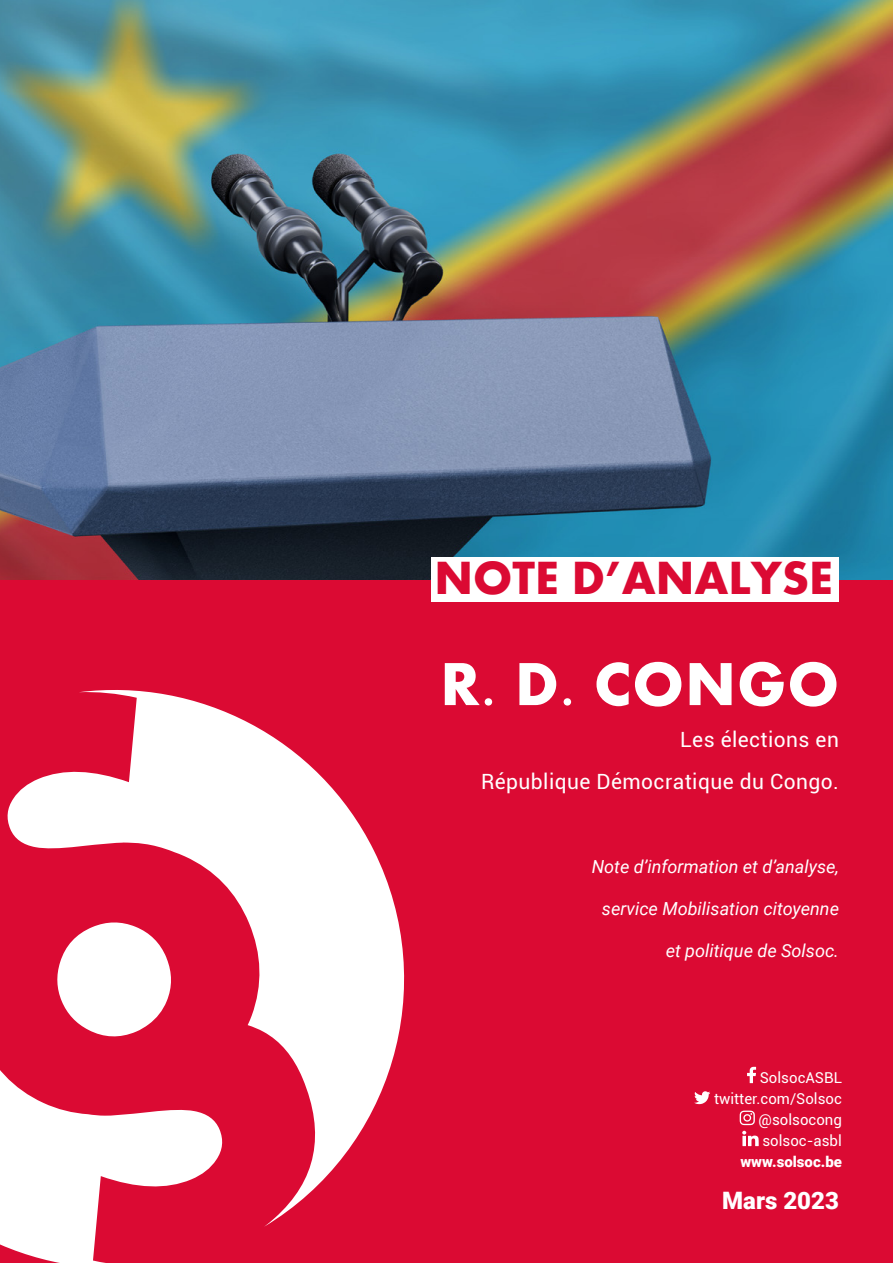
<style>
.page{position:relative;width:893px;height:1263px;background:#db0a33}
.page>*{position:absolute;margin:0;border:0;box-sizing:border-box;transform-origin:0 0}
.t1{font:700 63px "Aharoni";letter-spacing:.02em;color:#fff}
.t2{font:700 48px "Aharoni";color:#db0a33}
.t3{font:900 24px "Roboto";color:#fff}
.t4{font:21px/42px "Roboto";letter-spacing:.02em;color:#fff;text-align:right}
.t5{font:italic 18px "Roboto";color:#fff}
.t6{font:15px/21px "Roboto";color:#fff;text-align:right}
.t7{font:900 15px "Roboto";color:#fff}
</style>
<div class="page">
<img style="left:0;top:1px;width:893px;height:578px">
<svg style="left:0;top:1070px;width:106px;height:193px;fill:#fff"></svg>
<svg style="left:6px;top:690px;width:399px;height:537px"></svg>
<svg style="left:56px;top:921px;width:116px;height:117px"></svg>
<div style="left:431px;top:557px;width:408px;height:44px;background:#fff"></div>
<svg style="left:747px;top:1067px;width:9px;height:16px"></svg>
<svg style="left:694px;top:1091px;width:16px;height:13px"></svg>
<svg style="left:740px;top:1110px;width:15px;height:15px"></svg>
<svg style="left:742px;top:1131px;width:17px;height:15px"></svg>
<h2 class="t2" style="left:435px;top:549px;width:400px">NOTE D’ANALYSE</h2>
<h1 class="t1" style="left:440px;top:646px;width:400px">R. D. CONGO</h1>
<p class="t4" style="left:481px;top:718px;width:359px">Les élections en<br>République Démocratique du Congo.</p>
<p class="t5" style="left:592px;top:854px;width:249px">Note d’information et d’analyse,</p>
<p class="t5" style="left:602px;top:896px;width:239px">service Mobilisation citoyenne</p>
<p class="t5" style="left:666px;top:938px;width:175px">et politique de Solsoc.</p>
<p class="t6" style="left:714px;top:1067px;width:129px">SolsocASBL twitter.com/Solsoc @solsocong solsoc-asbl</p>
<p class="t7" style="left:740px;top:1151px;width:103px">www.solsoc.be</p>
<h3 class="t3" style="left:722px;top:1184px;width:118px">Mars 2023</h3>
</div>
